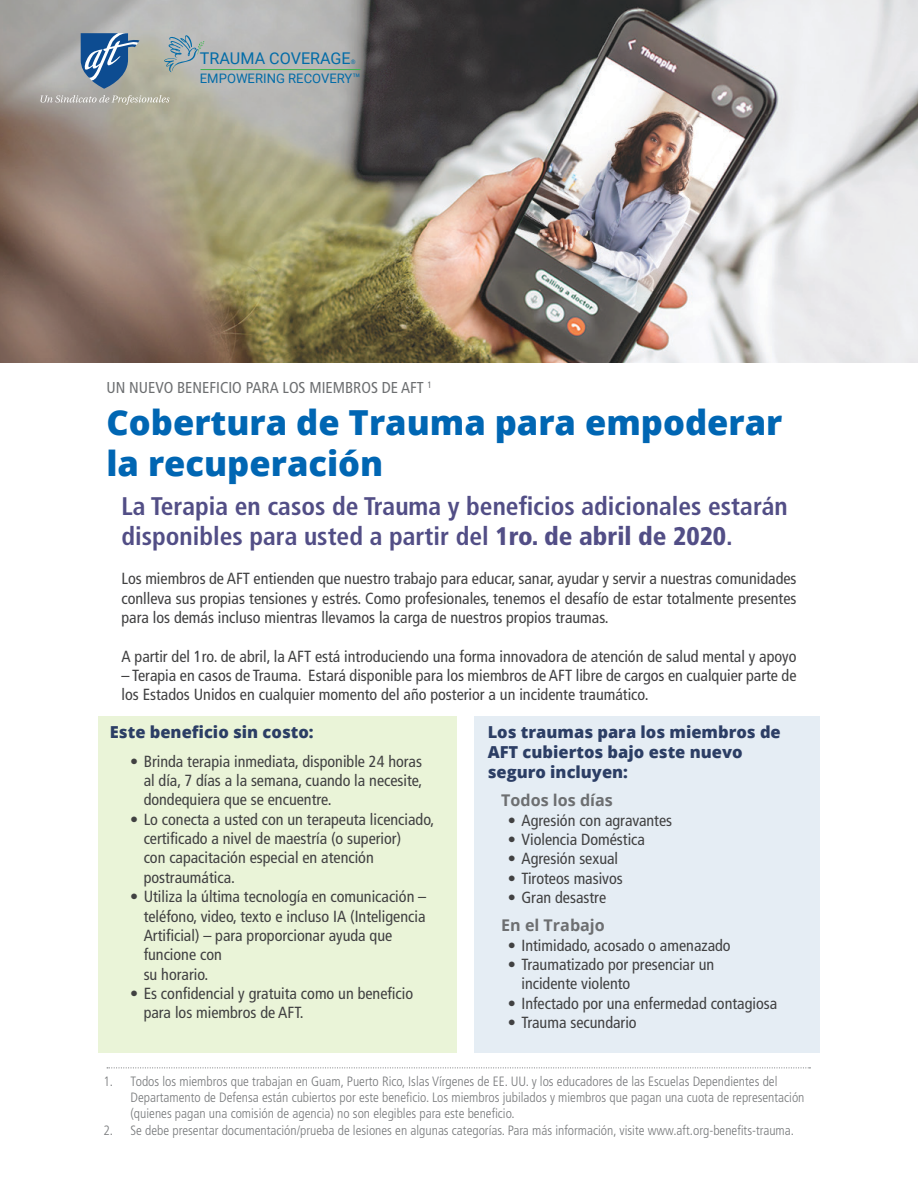
<style>
.page{position:relative;width:918px;height:1188px;background:#fff}
.page>*{position:absolute;margin:0;border:0;box-sizing:border-box;transform-origin:0 0}
.Big_Title{font:800 34.5px/41.4px "Open Sans";color:#0066b3}
.Big_Title-2{font:700 condensed 25.5px/30.6px "Frutiger LT Std";color:#524e86}
.Body{font:800 16.5px/19.8px "Open Sans";color:#2c3e65}
.Body-2{font:condensed 16.2px/19.4px "Frutiger LT Std";color:#414142}
.Body-3{font:700 16.2px "Open Sans";color:#6d6f71}
.t1{font:16.2px "Roboto";color:#036ca7}
.t2{font:condensed 15.75px "Frutiger LT Std";color:#6d6f71}
.t3{font:300 condensed 13.5px/16.2px "Frutiger LT Std";color:#77797b}
.t4{font:13.05px "Roboto";color:#036ca7}
.t5{font:6.15px "Roboto";color:#036ca7}
.s1{font-weight:900}
</style>
<div class="page">
<div style="left:474px;top:717px;width:346px;height:336px;background:#e5edf4"></div>
<div style="left:98px;top:717px;width:358px;height:336px;background:#eaf4d8"></div>
<img style="left:0;top:0;width:918px;height:363px">
<svg style="left:107px;top:1067px;width:703px;height:1px"></svg>
<svg style="left:41px;top:95px;width:129px;height:10px"></svg>
<svg style="left:81px;top:33px;width:58px;height:56px;background:#6183a6"></svg>
<svg style="left:164px;top:35px;width:40px;height:37px"></svg>
<hr style="left:201px;top:69px;width:159px;height:1px;background:#3db54a">
<p class="t1" style="left:200px;top:46px;width:152px">TRAUMA COVERAGE</p>
<p class="t5" style="left:351px;top:57px;width:6px">®</p>
<p class="t4" style="left:200px;top:69px;width:162px">EMPOWERING RECOVERY™</p>
<p class="t2" style="left:106px;top:379px;width:327px">UN NUEVO BENEFICIO PARA LOS MIEMBROS DE AFT <sup>1</sup></p>
<p class="Big_Title" style="left:106px;top:400px;width:677px">Cobertura de Trauma para empoderar la recuperación</p>
<p class="Big_Title-2" style="left:122px;top:490px;width:668px">La Terapia en casos de Trauma y beneficios adicionales estarán disponibles para usted a partir del <span class="s1">1ro. de abril de 2020</span>.</p>
<p class="Body-2" style="left:122px;top:569px;width:677px;text-align:justify">Los miembros de AFT entienden que nuestro trabajo para educar, sanar, ayudar y servir a nuestras comunidades conlleva sus propias tensiones y estrés. Como profesionales, tenemos el desafío de estar totalmente presentes para los demás incluso mientras llevamos la carga de nuestros propios traumas.</p>
<p class="Body-2" style="left:122px;top:647px;width:677px">A partir del 1ro. de abril, la AFT está introduciendo una forma innovadora de atención de salud mental y apoyo</p>
<p class="Body-2" style="left:122px;top:666px;width:677px">– Terapia en casos de Trauma. Estará disponible para los miembros de AFT libre de cargos en cualquier parte de los Estados Unidos en cualquier momento del año posterior a un incidente traumático.</p>
<p class="Body" style="left:110px;top:722px;width:205px">Este beneficio sin costo:</p>
<p class="Body-2" style="left:144px;top:752px;width:280px;text-align:justify;text-indent:-14px">• Brinda terapia inmediata, disponible 24 horas al día, 7 días a la semana, cuando la necesite, dondequiera que se encuentre.</p>
<p class="Body-2" style="left:144px;top:810px;width:292px;text-indent:-14px">• Lo conecta a usted con un terapeuta licenciado, certificado a nivel de maestría (o superior)<br>con capacitación especial en atención postraumática.</p>
<p class="Body-2" style="left:144px;top:887px;width:284px;text-indent:-14px">• Utiliza la última tecnología en comunicación – teléfono, video, texto e incluso IA (Inteligencia Artificial) – para proporcionar ayuda que funcione con<br>su horario.</p>
<p class="Body-2" style="left:144px;top:984px;width:271px;text-indent:-14px">• Es confidencial y gratuita como un beneficio para los miembros de AFT.</p>
<p class="Body" style="left:488px;top:722px;width:295px">Los traumas para los miembros de<br>AFT cubiertos bajo este nuevo seguro incluyen:</p>
<p class="Body-3" style="left:501px;top:789px;width:113px">Todos los días</p>
<p class="Body-2" style="left:508px;top:811px;width:166px">• Agresión con agravantes</p>
<p class="Body-2" style="left:508px;top:830px;width:139px">• Violencia Doméstica</p>
<p class="Body-2" style="left:508px;top:849px;width:112px">• Agresión sexual</p>
<p class="Body-2" style="left:508px;top:869px;width:116px">• Tiroteos masivos</p>
<p class="Body-2" style="left:508px;top:888px;width:100px">• Gran desastre</p>
<p class="Body-3" style="left:501px;top:914px;width:105px">En el Trabajo</p>
<p class="Body-2" style="left:508px;top:936px;width:224px">• Intimidado, acosado o amenazado</p>
<p class="Body-2" style="left:521px;top:955px;width:194px;text-indent:-14px">• Traumatizado por presenciar un incidente violento</p>
<p class="Body-2" style="left:508px;top:994px;width:271px">• Infectado por una enfermedad contagiosa</p>
<p class="Body-2" style="left:508px;top:1013px;width:130px">• Trauma secundario</p>
<p class="t3" style="left:130px;top:1073px;width:676px;text-indent:-27px">1. Todos los miembros que trabajan en Guam, Puerto Rico, Islas Vírgenes de EE. UU. y los educadores de las Escuelas Dependientes del<br>Departamento de Defensa están cubiertos por este beneficio. Los miembros jubilados y miembros que pagan una cuota de representación (quienes pagan una comisión de agencia) no son elegibles para este beneficio.</p>
<p class="t3" style="left:104px;top:1122px;width:692px">2. Se debe presentar documentación/prueba de lesiones en algunas categorías. Para más información, visite www.aft.org-benefits-trauma.</p>
</div>
